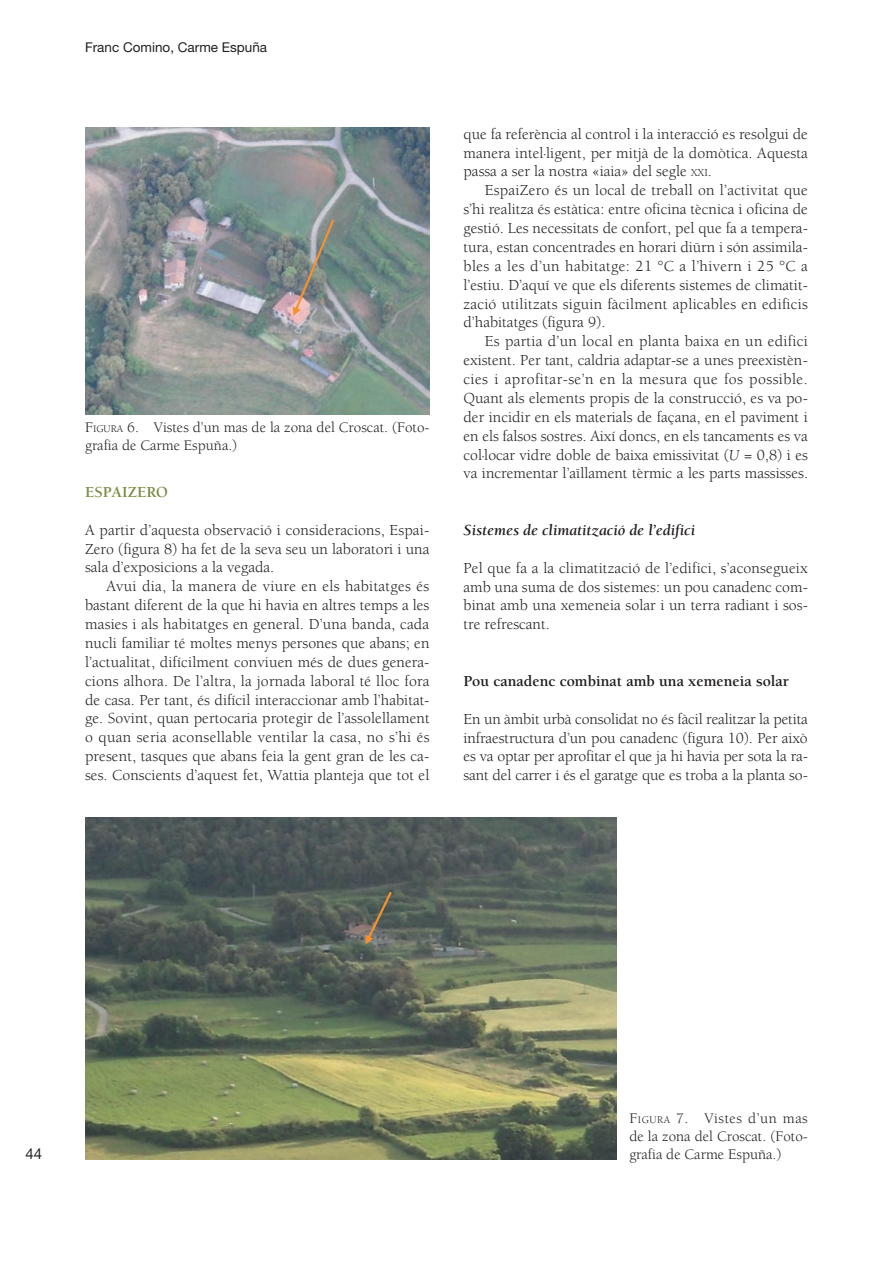
<style>
.page{position:relative;width:893px;height:1263px;background:#fff}
.page>*{position:absolute;margin:0;border:0;box-sizing:border-box;transform-origin:0 0}
.Z{font:15.75px/18.9px "Berkeley Std";letter-spacing:.005em;color:#231f20;text-align:justify}
.Z0{font:15.75px/18.9px "Berkeley Std";color:#231f20;text-align:justify}
.L3{font:700 15.75px "Berkeley Std";color:#231f20}
.L2{font:italic 700 15.75px "Berkeley Std";color:#231f20}
.L1{font:700 15.75px "Berkeley Std";color:#778d42}
.Figura-peus{font:15px/18px "Berkeley Std";color:#231f20}
.t1{font:15px "Helvetica Neue LT Pro";color:#231f20}
.t2{font:13.5px "Helvetica Neue LT Pro";color:#231f20}
.s1{font-style:inherit}
.s2{font-size:10.5px}
.s3{font-size:10.95px}
.s4{font-style:italic}
</style>
<div class="page">
<img style="left:85px;top:128px;width:344px;height:286px">
<svg style="left:293px;top:217px;width:43px;height:99px;background:#8c908a"></svg>
<img style="left:85px;top:817px;width:532px;height:342px">
<svg style="left:365px;top:889px;width:29px;height:55px;background:#69695b"></svg>
<p class="t2" style="left:85px;top:39px;width:184px">Franc Comino, Carme Espuña</p>
<p class="Figura-peus" style="left:85px;top:419px;width:346px"><span class="s1">F</span><span class="s2">IGURA</span> <span class="s1">6.</span> Vistes d’un mas de la zona del Croscat. (Foto&shy;grafia de Carme Espuña.)</p>
<p class="L1" style="left:85px;top:484px;width:84px">ESPAIZERO</p>
<p class="Z0" style="left:85px;top:521px;width:346px">A partir d’aquesta observació i consideracions, Espai-Zero (figura 8) ha fet de la seva seu un laboratori i una sala d’exposicions a la vegada.</p>
<p class="Z" style="left:85px;top:577px;width:346px;text-indent:21px">Avui dia, la manera de viure en els habitatges és bastant diferent de la que hi havia en altres temps a les masies i als habitatges en general. D’una banda, cada nucli familiar té moltes menys persones que abans; en l’actualitat, difícilment conviuen més de dues genera&shy;cions alhora. De l’altra, la jornada laboral té lloc fora de casa. Per tant, és difícil interaccionar amb l’habitat&shy;ge. Sovint, quan pertocaria protegir de l’assolellament o quan seria aconsellable ventilar la casa, no s’hi és present, tasques que abans feia la gent gran de les ca&shy;ses. Conscients d’aquest fet, Wattia planteja que tot el</p>
<p class="Z" style="left:464px;top:125px;width:346px">que fa referència al control i la interacció es resolgui de manera intel·ligent, per mitjà de la domòtica. Aquesta passa a ser la nostra «iaia» del segle <span class="s3">XXI</span>.</p>
<p class="Z" style="left:463px;top:181px;width:346px;text-indent:21px">EspaiZero és un local de treball on l’activitat que s’hi realitza és estàtica: entre oficina tècnica i oficina de gestió. Les necessitats de confort, pel que fa a tempera&shy;tura, estan concentrades en horari diürn i són assimila&shy;bles a les d’un habitatge: 21 °C a l’hivern i 25 °C a l’estiu. D’aquí ve que els diferents sistemes de climatit&shy;zació utilitzats siguin fàcilment aplicables en edificis d’habitatges (figura 9).</p>
<p class="Z" style="left:463px;top:332px;width:346px;text-indent:21px">Es partia d’un local en planta baixa en un edifici existent. Per tant, caldria adaptar-se a unes preexistèn&shy;cies i aprofitar-se’n en la mesura que fos possible.<br>Quant als elements propis de la construcció, es va po&shy;der incidir en els materials de façana, en el paviment i en els falsos sostres. Així doncs, en els tancaments es va col·locar vidre doble de baixa emissivitat (<span class="s4">U</span> = 0,8) i es va incrementar l’aïllament tèrmic a les parts massisses.</p>
<p class="L2" style="left:463px;top:522px;width:233px">Sistemes de climatització de l’edifici</p>
<p class="Z0" style="left:463px;top:559px;width:346px">Pel que fa a la climatització de l’edifici, s’aconsegueix amb una suma de dos sistemes: un pou canadenc com&shy;binat amb una xemeneia solar i un terra radiant i sos&shy;tre refrescant.</p>
<p class="L3" style="left:463px;top:673px;width:327px">Pou canadenc combinat amb una xemeneia solar</p>
<p class="Z0" style="left:463px;top:710px;width:346px">En un àmbit urbà consolidat no és fàcil realitzar la petita infraestructura d’un pou canadenc (figura 10). Per això es va optar per aprofitar el que ja hi havia per sota la ra&shy;sant del carrer i és el garatge que es troba a la planta so-</p>
<p class="t1" style="left:26px;top:1145px;width:18px">44</p>
<p class="Figura-peus" style="left:629px;top:1110px;width:180px;text-align:justify"><span class="s1">F</span><span class="s2">IGURA</span> <span class="s1">7.</span> Vistes d’un mas de la zona del Croscat. (Foto&shy;grafia de Carme Espuña.)</p>
</div>
